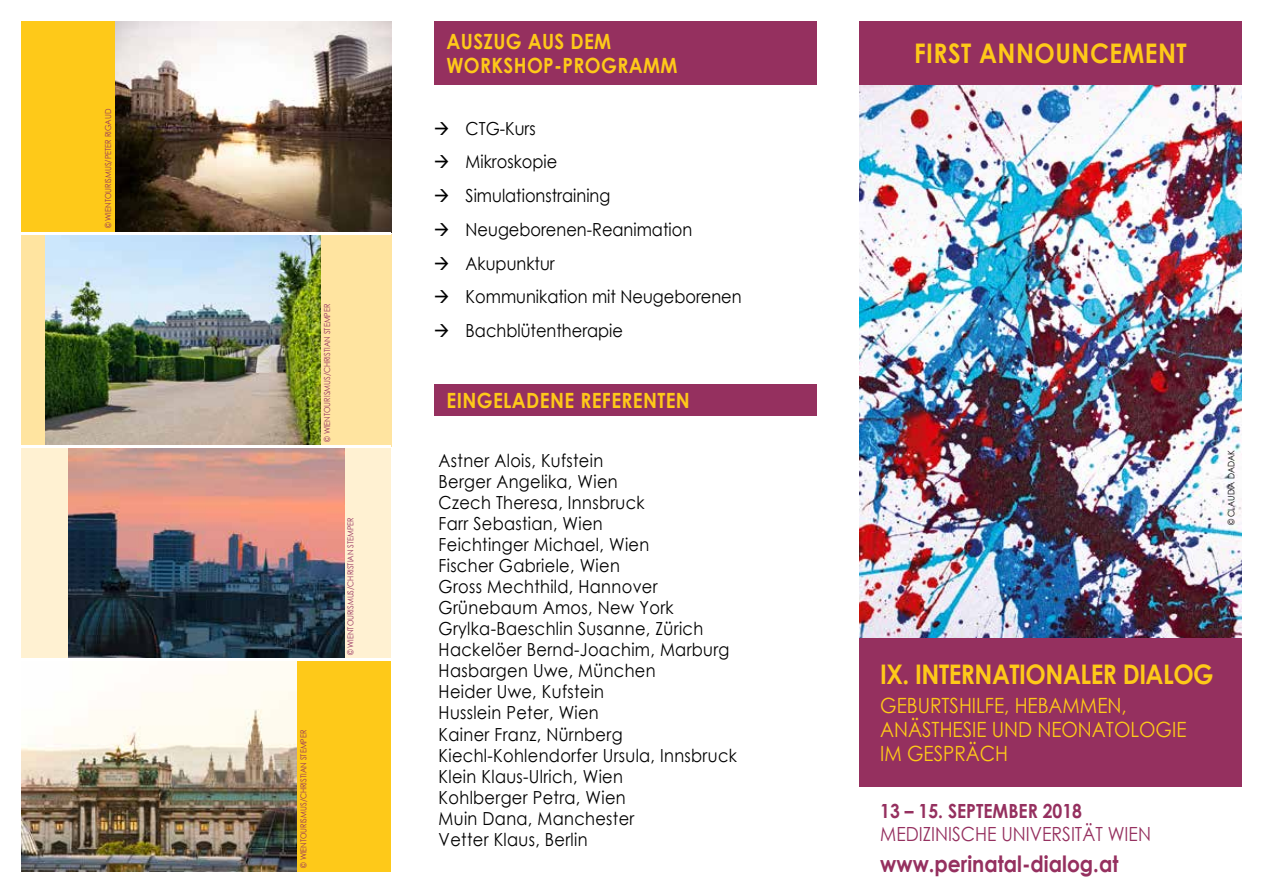
<style>
.page{position:relative;width:1263px;height:893px;background:#fff}
.page>*{position:absolute;margin:0;border:0;box-sizing:border-box;transform-origin:0 0}
.t1{font:700 27px "Century Gothic";letter-spacing:-.02em;color:#fec919;scale:.9 1}
.t2{font:700 27px "Century Gothic";letter-spacing:.02em;color:#fec919;scale:.9 1}
.t3{font:700 22.5px "Century Gothic";color:#95305f;scale:.9 1}
.t4{font:21px/24px "Century Gothic";color:#fec919;scale:.9 1}
.t5{font:700 21px/24px "Century Gothic";letter-spacing:.02em;color:#fec919;scale:.9 1}
.t6{font:19.5px "Century Gothic";color:#95305f;scale:.9 1}
.t7{font:700 19.5px "Century Gothic";color:#95305f;scale:.9 1}
.t8{font:18px/21px "Century Gothic";letter-spacing:.02em;color:#000;scale:.9 1}
.t9{font:18px/33.8px "Century Gothic";color:#000;scale:.9 1}
.t10{font:9px "Century Gothic";color:#000;scale:.9 1}
.t11{font:8.25px "Century Gothic";color:#95305f;scale:.9 1}
</style>
<div class="page">
<div style="left:859px;top:21px;width:383px;height:64px;background:#95305f"></div>
<img style="left:859px;top:85px;width:383px;height:553px">
<div style="left:859px;top:638px;width:383px;height:149px;background:#95305f"></div>
<div style="left:434px;top:21px;width:382px;height:64px;background:#95305f"></div>
<div style="left:434px;top:384px;width:382px;height:32px;background:#95305f"></div>
<img style="left:21px;top:661px;width:277px;height:211px">
<div style="left:344px;top:446px;width:47px;height:213px;background:#fff1d2"></div>
<div style="left:21px;top:446px;width:47px;height:213px;background:#fff1d2"></div>
<img style="left:68px;top:448px;width:276px;height:210px">
<img style="left:115px;top:21px;width:276px;height:211px">
<div style="left:298px;top:659px;width:93px;height:213px;background:#fec919"></div>
<div style="left:21px;top:21px;width:94px;height:213px;background:#fec919"></div>
<img style="left:45px;top:235px;width:276px;height:210px">
<div style="left:21px;top:234px;width:24px;height:212px;background:#ffe4a0"></div>
<div style="left:321px;top:234px;width:70px;height:212px;background:#ffe4a0"></div>
<hr style="left:21px;top:233px;width:370px;height:2px;background:#fff">
<hr style="left:21px;top:445px;width:370px;height:3px;background:#fff">
<hr style="left:21px;top:658px;width:370px;height:2px;background:#fff">
<p class="t11" style="left:102px;top:228px;width:134px;rotate:-90deg">© WIENTOURISMUS/PETER RIGAUD</p>
<p class="t11" style="left:321px;top:442px;width:155px;rotate:-90deg">© WIENTOURISMUS/CHRISTIAN STEMPER</p>
<p class="t11" style="left:298px;top:868px;width:155px;rotate:-90deg">© WIENTOURISMUS/CHRISTIAN STEMPER</p>
<p class="t11" style="left:345px;top:655px;width:155px;rotate:-90deg">© WIENTOURISMUS/CHRISTIAN STEMPER</p>
<p class="t5" style="left:446px;top:28px;width:258px">AUSZUG AUS DEM<br>WORKSHOP-PROGRAMM</p>
<p class="t9" style="left:466px;top:111px;width:308px">CTG-Kurs<br>Mikroskopie<br>Simulationstraining<br>Neugeborenen-Reanimation<br>Akupunktur<br>Kommunikation mit Neugeborenen<br>Bachblütentherapie</p>
<p class="t5" style="left:446px;top:388px;width:272px">EINGELADENE REFERENTEN</p>
<p class="t8" style="left:439px;top:450px;width:333px">Astner Alois, Kufstein<br>Berger Angelika, Wien<br>Czech Theresa, Innsbruck<br>Farr Sebastian, Wien<br>Feichtinger Michael, Wien<br>Fischer Gabriele, Wien<br>Gross Mechthild, Hannover<br>Grünebaum Amos, New York<br>Grylka-Baeschlin Susanne, Zürich<br>Hackelöer Bernd-Joachim, Marburg<br>Hasbargen Uwe, München<br>Heider Uwe, Kufstein<br>Husslein Peter, Wien<br>Kainer Franz, Nürnberg<br>Kiechl-Kohlendorfer Ursula, Innsbruck<br>Klein Klaus-Ulrich, Wien<br>Kohlberger Petra, Wien<br>Muin Dana, Manchester<br>Vetter Klaus, Berlin</p>
<h1 class="t2" style="left:914px;top:33px;width:304px">FIRST ANNOUNCEMENT</h1>
<p class="t10" style="left:1225px;top:525px;width:85px;rotate:-90deg">© CLAUDIA DADAK</p>
<h1 class="t1" style="left:880px;top:654px;width:372px">IX. INTERNATIONALER DIALOG</h1>
<p class="t4" style="left:880px;top:693px;width:342px">GEBURTSHILFE, HEBAMMEN,<br>ANÄSTHESIE UND NEONATOLOGIE<br>IM GESPRÄCH</p>
<p class="t7" style="left:880px;top:796px;width:226px">13 – 15. SEPTEMBER 2018</p>
<p class="t6" style="left:880px;top:820px;width:302px">MEDIZINISCHE UNIVERSITÄT WIEN</p>
<p class="t3" style="left:880px;top:846px;width:266px">www.perinatal-dialog.at</p>
</div>
